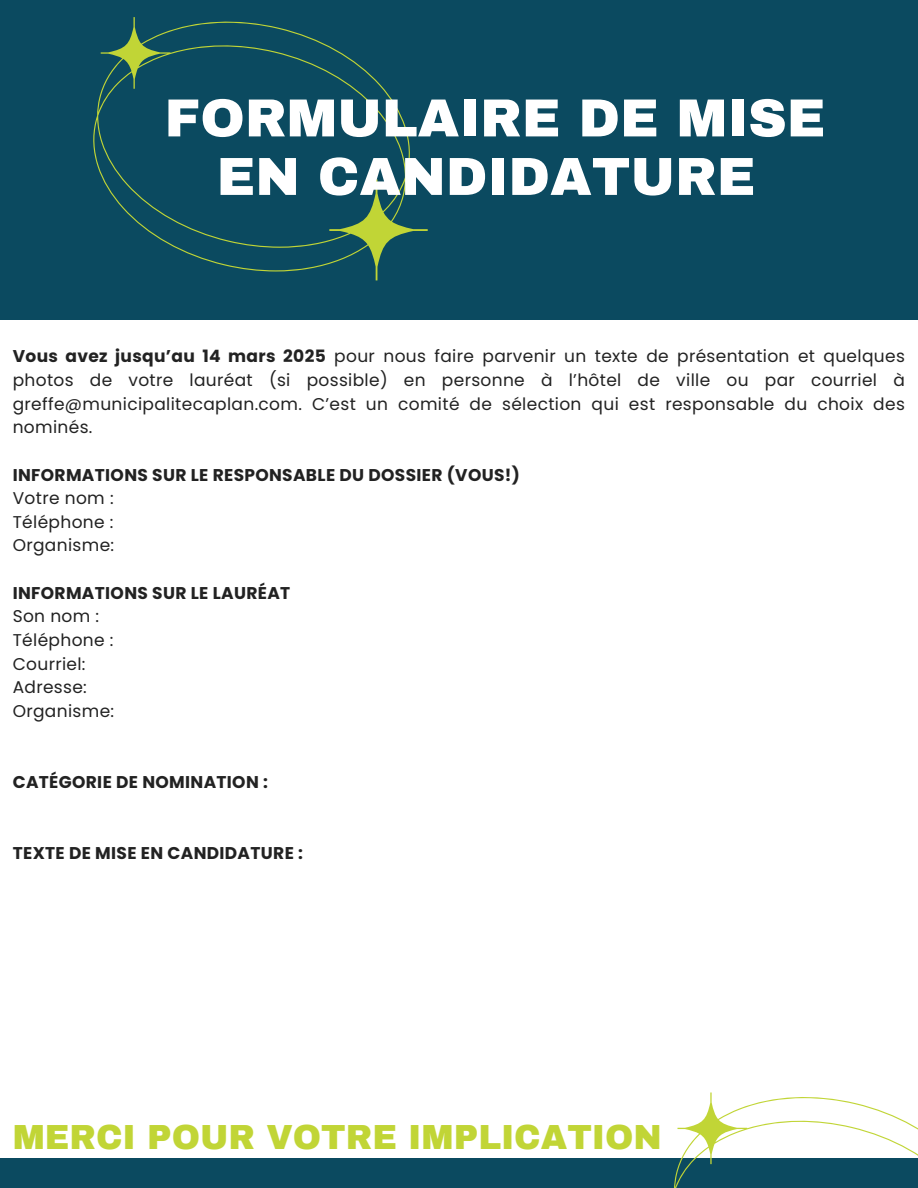
<style>
.page{position:relative;width:918px;height:1188px;background:#fff}
.page>*{position:absolute;margin:0;border:0;box-sizing:border-box;transform-origin:0 0}
.t1{font:900 53.55px/58.5px "Archivo";color:#fff;text-align:center}
.t2{font:900 34.05px "Archivo";color:#c1d536}
.t3{font:16.95px/23.7px "Poppins";letter-spacing:.02em;color:#222;text-align:justify}
.t4{font:700 16.95px "Poppins";letter-spacing:.02em;color:#222}
.s1{font-weight:700}
</style>
<div class="page">
<div style="left:0;top:0;width:918px;height:320px;background:#0b4a60"></div>
<div style="left:0;top:1158px;width:918px;height:30px;background:#0b4a60"></div>
<svg style="left:674px;top:1093px;width:244px;height:95px"></svg>
<svg style="left:93px;top:17px;width:335px;height:263px"></svg>
<p class="t1" style="left:164px;top:89px;width:662px">FORMULAIRE DE MISE<br>EN CANDIDATURE</p>
<h1 class="t3" style="left:13px;top:345px;width:894px"><span class="s1">Vous avez jusqu’au 14 mars 2025</span> pour nous faire parvenir un texte de présentation et quelques photos de votre lauréat (si possible) en personne à l’hôtel de ville ou par courriel à greffe@municipalitecaplan.com. C’est un comité de sélection qui est responsable du choix des nominés.</h1>
<p class="t4" style="left:13px;top:463px;width:509px">INFORMATIONS SUR LE RESPONSABLE DU DOSSIER (VOUS!)</p>
<p class="t3" style="left:13px;top:486px;width:102px">Votre nom :</p>
<p class="t3" style="left:13px;top:510px;width:102px">Téléphone :</p>
<p class="t3" style="left:13px;top:534px;width:103px">Organisme:</p>
<p class="t4" style="left:13px;top:581px;width:279px">INFORMATIONS SUR LE LAURÉAT</p>
<p class="t3" style="left:13px;top:605px;width:88px">Son nom :</p>
<p class="t3" style="left:13px;top:628px;width:102px">Téléphone :</p>
<p class="t3" style="left:13px;top:652px;width:74px">Courriel:</p>
<p class="t3" style="left:13px;top:675px;width:76px">Adresse:</p>
<p class="t3" style="left:13px;top:699px;width:103px">Organisme:</p>
<p class="t4" style="left:13px;top:770px;width:257px">CATÉGORIE DE NOMINATION :</p>
<h3 class="t4" style="left:13px;top:841px;width:292px">TEXTE DE MISE EN CANDIDATURE :</h3>
<h3 class="t2" style="left:13px;top:1119px;width:651px">MERCI POUR VOTRE IMPLICATION</h3>
</div>
